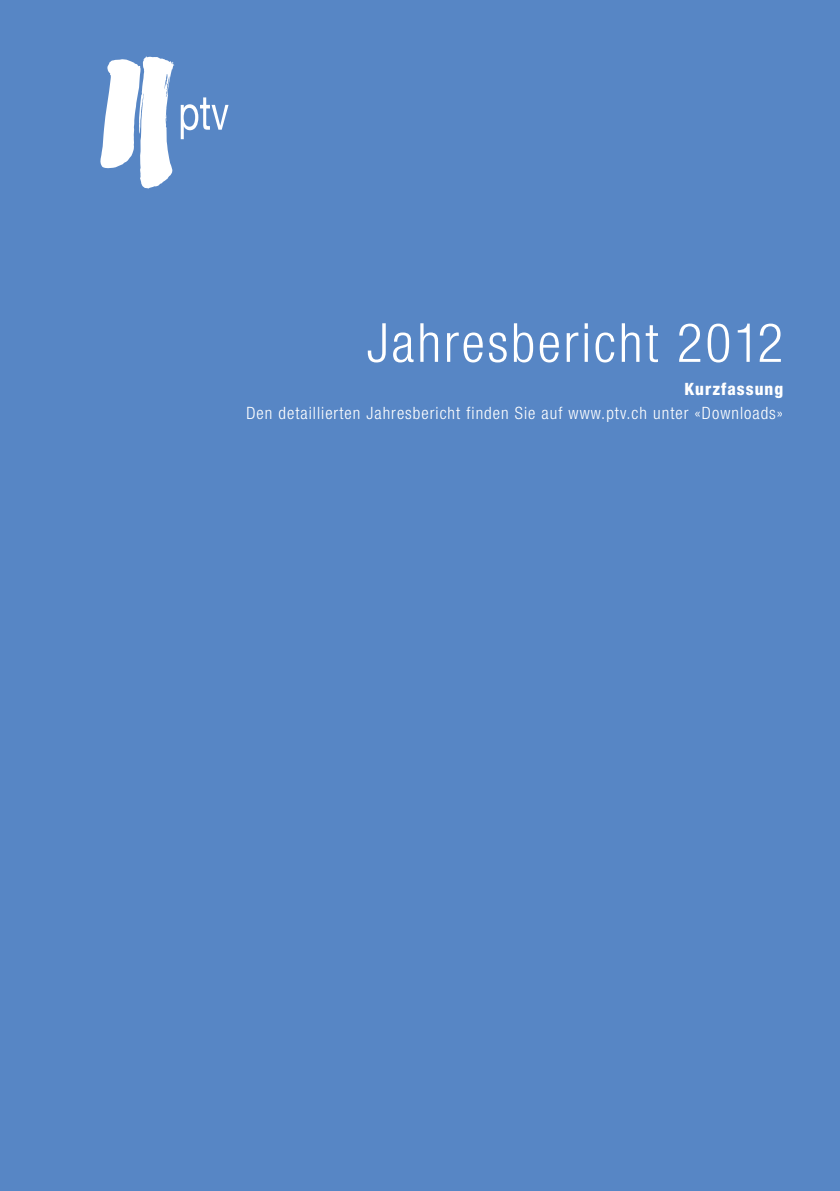
<style>
.page{position:relative;width:840px;height:1191px;background:#fff}
.page>*{position:absolute;margin:0;border:0;box-sizing:border-box;transform-origin:0 0}
.t1{font:300 condensed 54px "Helvetica Neue LT Std";letter-spacing:.05em;color:#fff}
.t2{font:300 condensed 17px "Helvetica Neue LT Std";letter-spacing:.06em;color:#fff}
.t3{font:800 condensed 17px "Helvetica Neue LT Std";letter-spacing:.06em;color:#fff}
</style>
<div class="page">
<div style="left:0;top:0;width:839px;height:1191px;background:#5786c5"></div>
<svg style="left:100px;top:56px;width:74px;height:133px"></svg>
<svg style="left:181px;top:97px;width:47px;height:42px"></svg>
<h1 class="t1" style="left:366px;top:312px;width:418px">Jahresbericht 2012</h1>
<p class="t3" style="left:684px;top:379px;width:100px">Kurzfassung</p>
<p class="t2" style="left:246px;top:403px;width:538px">Den detaillierten Jahresbericht finden Sie auf www.ptv.ch unter «Downloads»</p>
</div>
